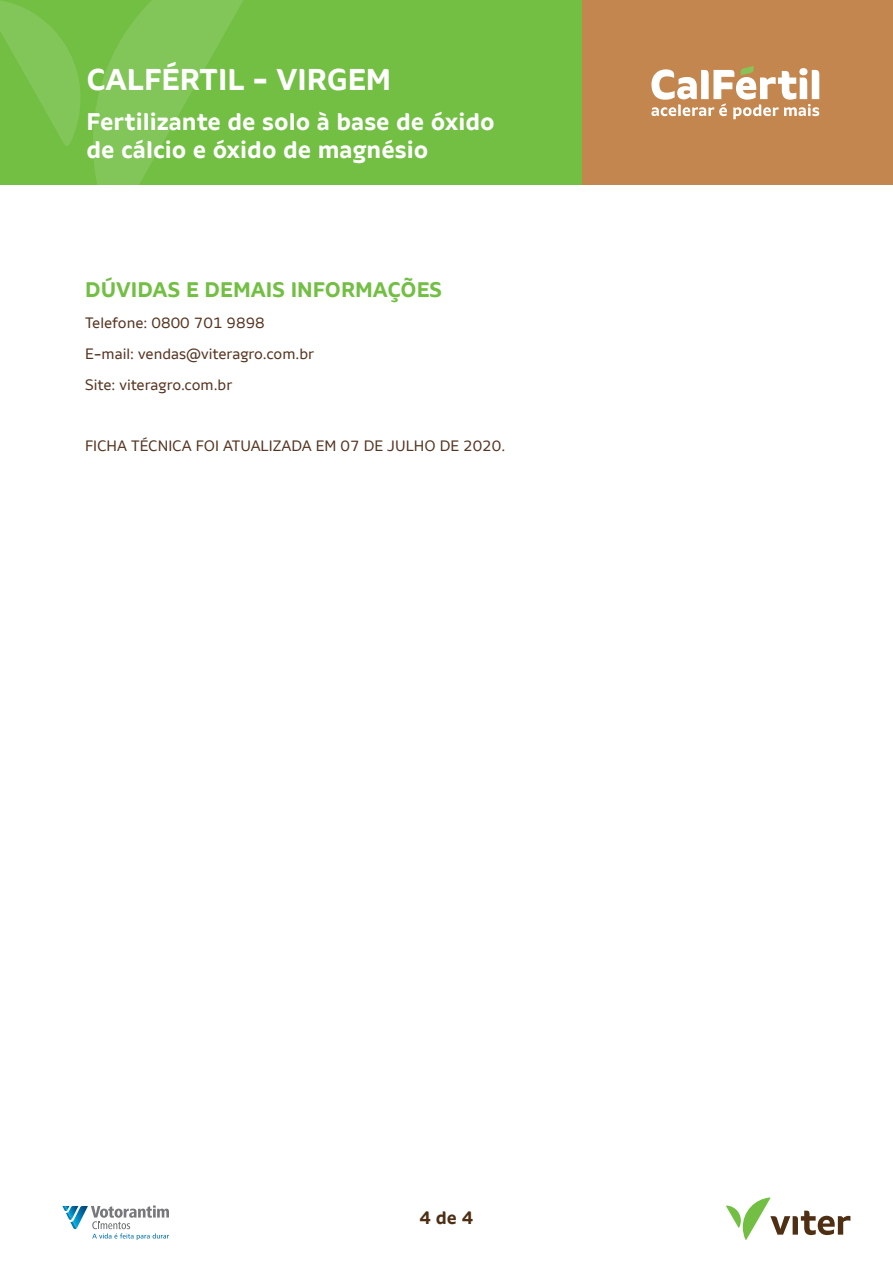
<style>
.page{position:relative;width:893px;height:1263px;background:#fff}
.page>*{position:absolute;margin:0;border:0;box-sizing:border-box;transform-origin:0 0}
.t1{font:700 30px "Votorantim Sans";color:#fff}
.t2{font:700 24px/28.8px "Votorantim Sans";color:#fff}
.t3{font:700 21px "Votorantim Sans";color:#72bf44}
.t4{font:700 18px "Votorantim Sans";color:#4e2f14}
.t5{font:15px/30.8px "Votorantim Sans";color:#563522}
</style>
<div class="page">
<div style="left:0;top:0;width:583px;height:185px;background:#72bf44"></div>
<svg style="left:0;top:0;width:81px;height:146px"></svg>
<svg style="left:93px;top:0;width:150px;height:185px"></svg>
<div style="left:583px;top:0;width:310px;height:185px;background:#c4864f"></div>
<svg style="left:651px;top:66px;width:168px;height:53px"></svg>
<svg style="left:726px;top:1197px;width:124px;height:43px"></svg>
<svg style="left:62px;top:1205px;width:107px;height:35px"></svg>
<h1 class="t1" style="left:86px;top:61px;width:306px">CALFÉRTIL - VIRGEM</h1>
<h2 class="t2" style="left:86px;top:107px;width:410px">Fertilizante de solo à base de óxido de cálcio e óxido de magnésio</h2>
<h3 class="t3" style="left:85px;top:278px;width:359px">DÚVIDAS E DEMAIS INFORMAÇÕES</h3>
<p class="t5" style="left:85px;top:308px;width:231px">Telefone: 0800 701 9898<br>E-mail: vendas@viteragro.com.br<br>Site: viteragro.com.br</p>
<p class="t5" style="left:85px;top:431px;width:422px">FICHA TÉCNICA FOI ATUALIZADA EM 07 DE JULHO DE 2020.</p>
<p class="t4" style="left:420px;top:1206px;width:55px">4 de 4</p>
</div>
